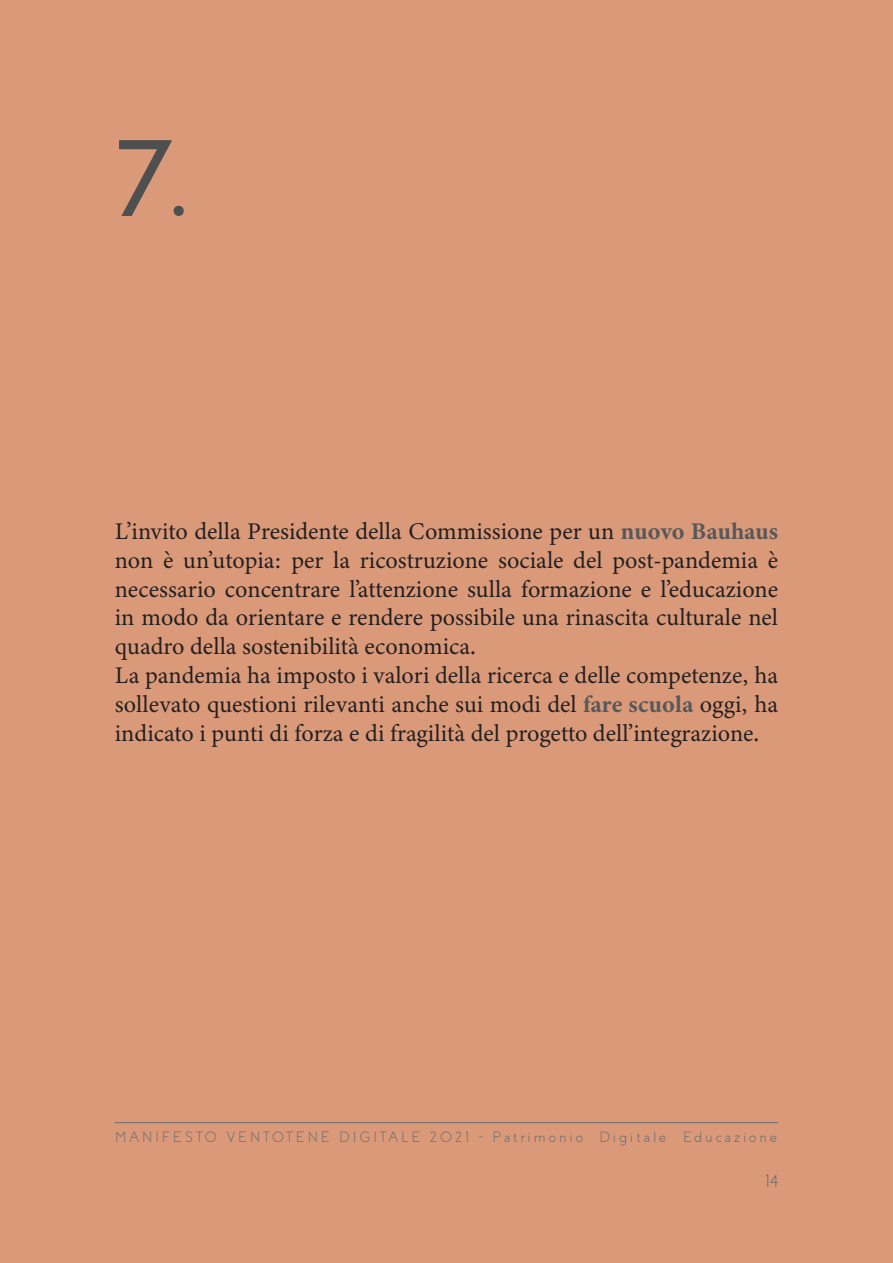
<style>
.page{position:relative;width:893px;height:1263px;background:#da9a7a}
.page>*{position:absolute;margin:0;border:0;box-sizing:border-box;transform-origin:0 0}
.t1{font:700 108px "Coves";color:#4e4f4f}
.t2{font:24px/28.8px "Minion Variable Concept";color:#231f20;text-align:justify}
.t3{font:300 18px "Coves";color:#6c6b6c}
.t4{font:300 15px "Coves";letter-spacing:.21em;color:#6c6b6c}
.s1{color:#57585a}
</style>
<div class="page">
<hr style="left:115px;top:1122px;width:663px;height:1px;background:#6c6b6c">
<p class="t1" style="left:115px;top:117px;width:75px">7.</p>
<p class="t2" style="left:115px;top:517px;width:665px">L’invito della Presidente della Commissione per un <span class="s1">nuovo Bauhaus </span>non è un’utopia: per la ricostruzione sociale del post-pandemia è necessario concentrare l’attenzione sulla formazione e l’educazione in modo da orientare e rendere possibile una rinascita culturale nel quadro della sostenibilità economica.</p>
<p class="t2" style="left:115px;top:661px;width:665px">La pandemia ha imposto i valori della ricerca e delle competenze, ha sollevato questioni rilevanti anche sui modi del <span class="s1">fare scuola</span> oggi, ha indicato i punti di forza e di fragilità del progetto dell’integrazione.</p>
<p class="t4" style="left:116px;top:1128px;width:663px">MANIFESTO VENTOTENE DIGITALE 2021 - Patrimonio Digitale Educazione</p>
<p class="t3" style="left:765px;top:1170px;width:15px">14</p>
</div>
